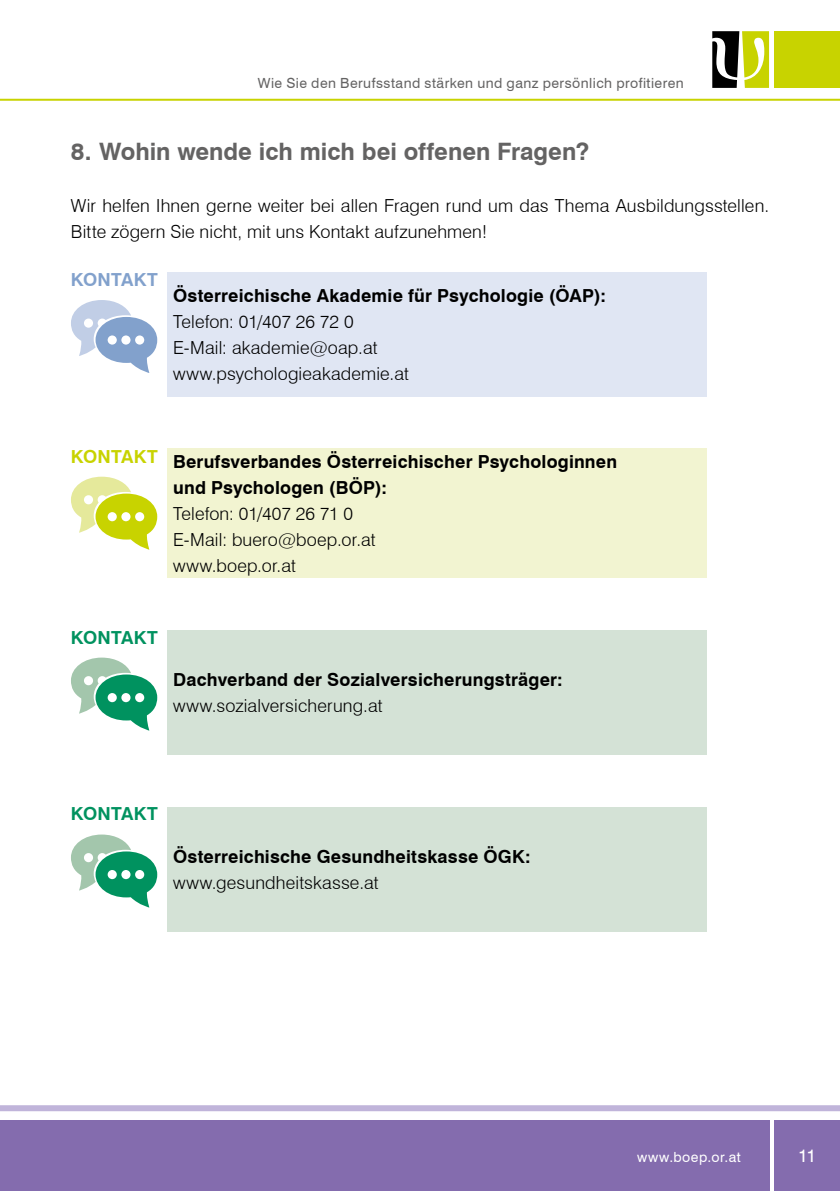
<style>
.page{position:relative;width:840px;height:1191px;background:#fff}
.page>*{position:absolute;margin:0;border:0;box-sizing:border-box;transform-origin:0 0}
.t1{font:700 24px "Swiss 721 BT";color:#646363}
.t2{font:300 18px/26px "Swiss 721 BT";letter-spacing:.01em;color:#000}
.t3{font:700 18px/26px "Swiss 721 BT";letter-spacing:.01em;color:#000}
.t4{font:700 18px "Swiss 721 BT";letter-spacing:.015em;color:#00925f}
.t5{font:700 18px "Swiss 721 BT";letter-spacing:.015em;color:#82a1cc}
.t6{font:18px "Swiss 721 BT";color:#fff}
.t7{font:14px "Swiss 721 BT";letter-spacing:.035em;color:#646363}
.t8{font:14px "Swiss 721 BT";letter-spacing:.035em;color:#fff}
</style>
<div class="page">
<div style="left:0;top:1120px;width:768px;height:71px;background:#846cae"></div>
<div style="left:774px;top:31px;width:65px;height:57px;background:#c8d300"></div>
<div style="left:774px;top:1120px;width:65px;height:71px;background:#846cae"></div>
<div style="left:0;top:1105px;width:839px;height:6px;background:#c0b4da"></div>
<svg style="left:712px;top:31px;width:56px;height:57px"></svg>
<hr style="left:0;top:99px;width:839px;height:2px;background:#c8d300">
<div style="left:167px;top:272px;width:539px;height:125px;background:#e0e6f3"></div>
<div style="left:167px;top:449px;width:539px;height:129px;background:#f2f4d1"></div>
<div style="left:167px;top:630px;width:539px;height:124px;background:#d4e2d6"></div>
<div style="left:167px;top:806px;width:539px;height:125px;background:#d4e2d6"></div>
<svg style="left:71px;top:300px;width:86px;height:73px"></svg>
<svg style="left:71px;top:477px;width:86px;height:72px"></svg>
<svg style="left:71px;top:657px;width:86px;height:73px"></svg>
<svg style="left:71px;top:834px;width:86px;height:73px"></svg>
<p class="t7" style="left:258px;top:74px;width:427px">Wie Sie den Berufsstand stärken und ganz persönlich profitieren</p>
<h1 class="t1" style="left:71px;top:137px;width:519px">8. Wohin wende ich mich bei offenen Fragen?</h1>
<p class="t2" style="left:71px;top:192px;width:699px">Wir helfen Ihnen gerne weiter bei allen Fragen rund um das Thema Ausbildungsstellen.<br>Bitte zögern Sie nicht, mit uns Kontakt aufzunehmen!</p>
<p class="t5" style="left:71px;top:268px;width:88px">KONTAKT</p>
<p class="t3" style="left:173px;top:283px;width:434px">Österreichische Akademie für Psychologie (ÖAP):</p>
<p class="t2" style="left:173px;top:309px;width:237px">Telefon: 01/407 26 72 0<br>E-Mail: akademie@oap.at www.psychologieakademie.at</p>
<p class="t3" style="left:173px;top:448px;width:445px;text-indent:-102px"><sup>KONTAKT</sup> Berufsverbandes Österreichischer Psychologinnen und Psychologen (BÖP):</p>
<p class="t2" style="left:173px;top:500px;width:204px">Telefon: 01/407 26 71 0<br>E-Mail: buero@boep.or.at www.boep.or.at</p>
<p class="t4" style="left:71px;top:626px;width:88px">KONTAKT</p>
<p class="t3" style="left:173px;top:666px;width:391px">Dachverband der Sozialversicherungsträger:</p>
<p class="t2" style="left:173px;top:692px;width:211px">www.sozialversicherung.at</p>
<p class="t4" style="left:71px;top:803px;width:88px">KONTAKT</p>
<p class="t3" style="left:173px;top:843px;width:359px">Österreichische Gesundheitskasse ÖGK:</p>
<p class="t2" style="left:173px;top:869px;width:207px">www.gesundheitskasse.at</p>
<p class="t8" style="left:636px;top:1148px;width:105px">www.boep.or.at</p>
<p class="t6" style="left:797px;top:1144px;width:20px">11</p>
</div>
